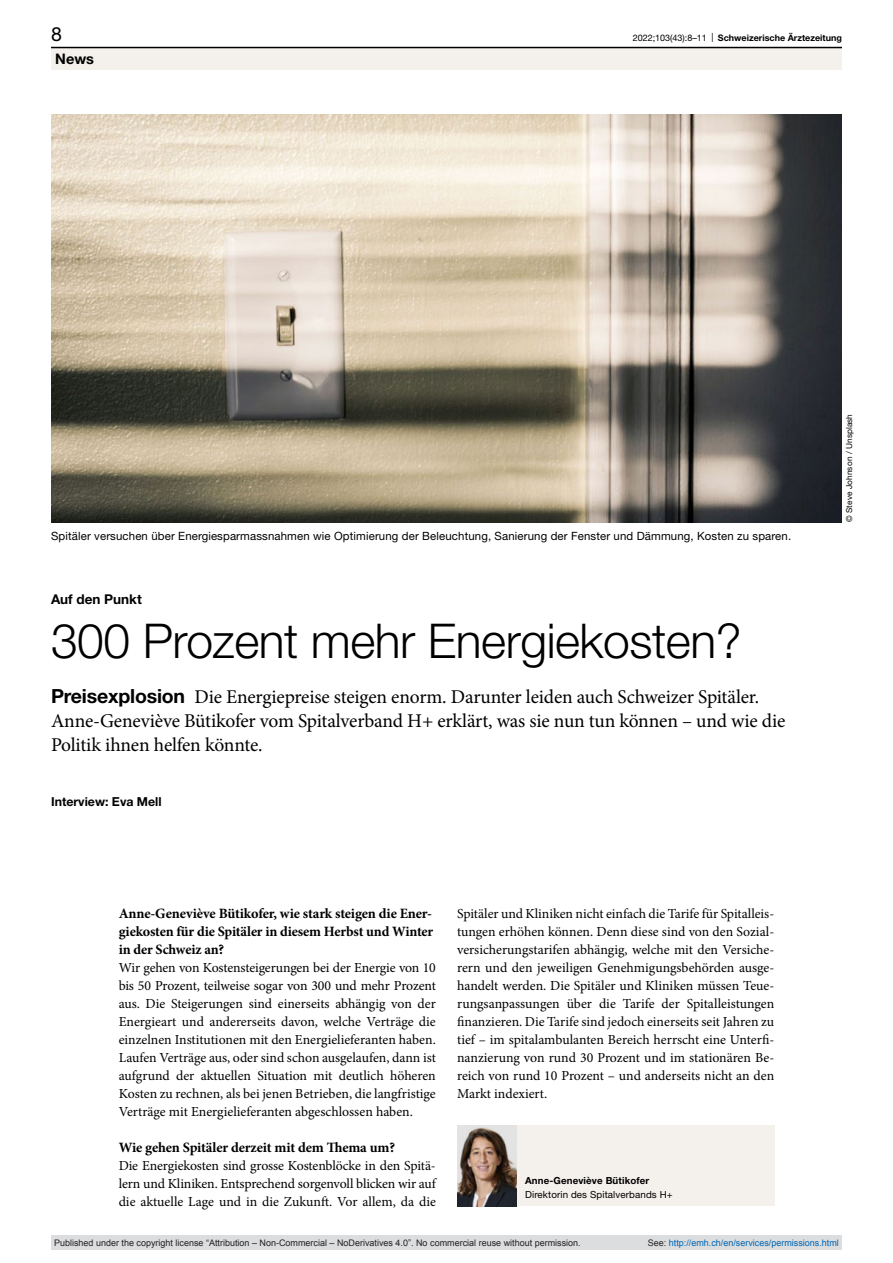
<style>
.page{position:relative;width:893px;height:1263px;background:#fff}
.page>*{position:absolute;margin:0;border:0;box-sizing:border-box;transform-origin:0 0}
.article-title-L32{font:300 48px "Helvetica Neue LT Pro";letter-spacing:-.01em;color:#000}
.lead{font:19.5px/24px "Minion Pro";letter-spacing:-.01em;color:#000}
.t1{font:19.5px "Helvetica Neue LT Pro";color:#000}
.t2{font:700 14.55px "Helvetica Neue LT Pro";color:#000}
.interview-question{font:700 14.25px/18px "Minion Pro";letter-spacing:-.01em;color:#000;text-align:justify}
.interview-answer{font:13.8px/18px "Minion Pro";color:#000;text-align:justify}
.pre-heading{font:700 13.5px "Helvetica Neue LT Pro";color:#000}
.authors{font:700 12.3px "Helvetica Neue LT Pro";color:#000}
.figure-caption{font:11.4px "Helvetica Neue LT Pro";letter-spacing:.01em;color:#000}
.affiliations-small{font:9.75px "Helvetica Neue LT Pro";letter-spacing:.01em;color:#000}
.authors-small{font:700 9.75px "Helvetica Neue LT Pro";letter-spacing:.01em;color:#000}
.t3{font:9px "Arial";color:#231f20}
.t4{font:9px "Arial";color:#0066b3}
.t5{font:700 9px "Helvetica Neue LT Pro";color:#000}
.credits{font:8.25px "Helvetica Neue LT Pro";letter-spacing:.01em;color:#000}
.s1{font-weight:400}
.s2{font-family:"Helvetica Neue LT Pro";font-weight:700}
.s3{color:#231f20}
</style>
<div class="page">
<img style="left:51px;top:115px;width:791px;height:407px">
<div style="left:457px;top:1125px;width:317px;height:81px;background:#f4f0ec"></div>
<img style="left:457px;top:1125px;width:60px;height:81px">
<div style="left:51px;top:48px;width:791px;height:22px;background:#f4f0ec"></div>
<hr style="left:51px;top:47px;width:791px;height:1px;background:#000">
<div style="left:51px;top:1235px;width:791px;height:15px;background:#dcdddf"></div>
<h2 class="t1" style="left:51px;top:22px;width:12px">8</h2>
<p class="t5" style="left:633px;top:32px;width:211px"><span class="s1">2022;103(43):8–11 |</span> Schweizerische Ärztezeitung</p>
<p class="t2" style="left:55px;top:49px;width:40px">News</p>
<p class="figure-caption" style="left:51px;top:529px;width:742px">Spitäler versuchen über Energiesparmassnahmen wie Optimierung der Beleuchtung, Sanierung der Fenster und Dämmung, Kosten zu sparen.</p>
<p class="pre-heading" style="left:51px;top:590px;width:92px">Auf den Punkt</p>
<p class="article-title-L32" style="left:51px;top:612px;width:692px">300 Prozent mehr Energiekosten?</p>
<p class="lead" style="left:51px;top:685px;width:736px"><span class="s2">Preisexplosion</span> Die Energiepreise steigen enorm. Darunter leiden auch Schweizer Spitäler.<br>Anne-Geneviève Bütikofer vom Spitalverband H+ erklärt, was sie nun tun können – und wie die<br>Politik ihnen helfen könnte.</p>
<p class="authors" style="left:51px;top:794px;width:112px">Interview: Eva Mell</p>
<p class="interview-question" style="left:119px;top:904px;width:316px">Anne-Geneviève Bütikofer, wie stark steigen die Ener&shy;giekosten für die Spitäler in diesem Herbst und Winter in der Schweiz an?</p>
<p class="interview-answer" style="left:119px;top:959px;width:319px">Wir gehen von Kostensteigerungen bei der Energie von 10 bis 50 Prozent, teilweise sogar von 300 und mehr Prozent aus. Die Steigerungen sind einerseits abhängig von der Energieart und andererseits davon, welche Verträge die einzelnen Institutionen mit den Energielieferanten haben.<br>Laufen Verträge aus, oder sind schon ausgelaufen, dann ist aufgrund der aktuellen Situation mit deutlich höheren Kosten zu rechnen, als bei jenen Betrieben, die langfristige Verträge mit Energielieferanten abgeschlossen haben.</p>
<p class="interview-question" style="left:119px;top:1138px;width:278px">Wie gehen Spitäler derzeit mit dem Thema um?</p>
<p class="interview-answer" style="left:119px;top:1157px;width:319px">Die Energiekosten sind grosse Kostenblöcke in den Spitä&shy;lern und Kliniken. Entsprechend sorgenvoll blicken wir auf die aktuelle Lage und in die Zukunft. Vor allem, da die</p>
<p class="interview-answer" style="left:457px;top:905px;width:319px">Spitäler und Kliniken nicht einfach die Tarife für Spitalleis&shy;tungen erhöhen können. Denn diese sind von den Sozial&shy;versicherungstarifen abhängig, welche mit den Versiche&shy;rern und den jeweiligen Genehmigungsbehörden ausge&shy;handelt werden. Die Spitäler und Kliniken müssen Teue&shy;rungsanpassungen über die Tarife der Spitalleistungen finanzieren. Die Tarife sind jedoch einerseits seit Jahren zu tief – im spitalambulanten Bereich herrscht eine Unterfi&shy;nanzierung von rund 30 Prozent und im stationären Be&shy;reich von rund 10 Prozent – und anderseits nicht an den Markt indexiert.</p>
<p class="authors-small" style="left:525px;top:1174px;width:126px">Anne-Geneviève Bütikofer</p>
<p class="affiliations-small" style="left:525px;top:1188px;width:149px">Direktorin des Spitalverbands H+</p>
<p class="credits" style="left:844px;top:522px;width:110px;rotate:-90deg">© Steve Johnson / Unsplash</p>
<p class="t3" style="left:54px;top:1237px;width:528px">Published under the copyright license “Attribution – Non-Commercial – NoDerivatives 4.0”. No commercial reuse without permission.</p>
<p class="t4" style="left:648px;top:1237px;width:193px"><span class="s3">See:</span> http://emh.ch/en/services/permissions.html</p>
</div>
